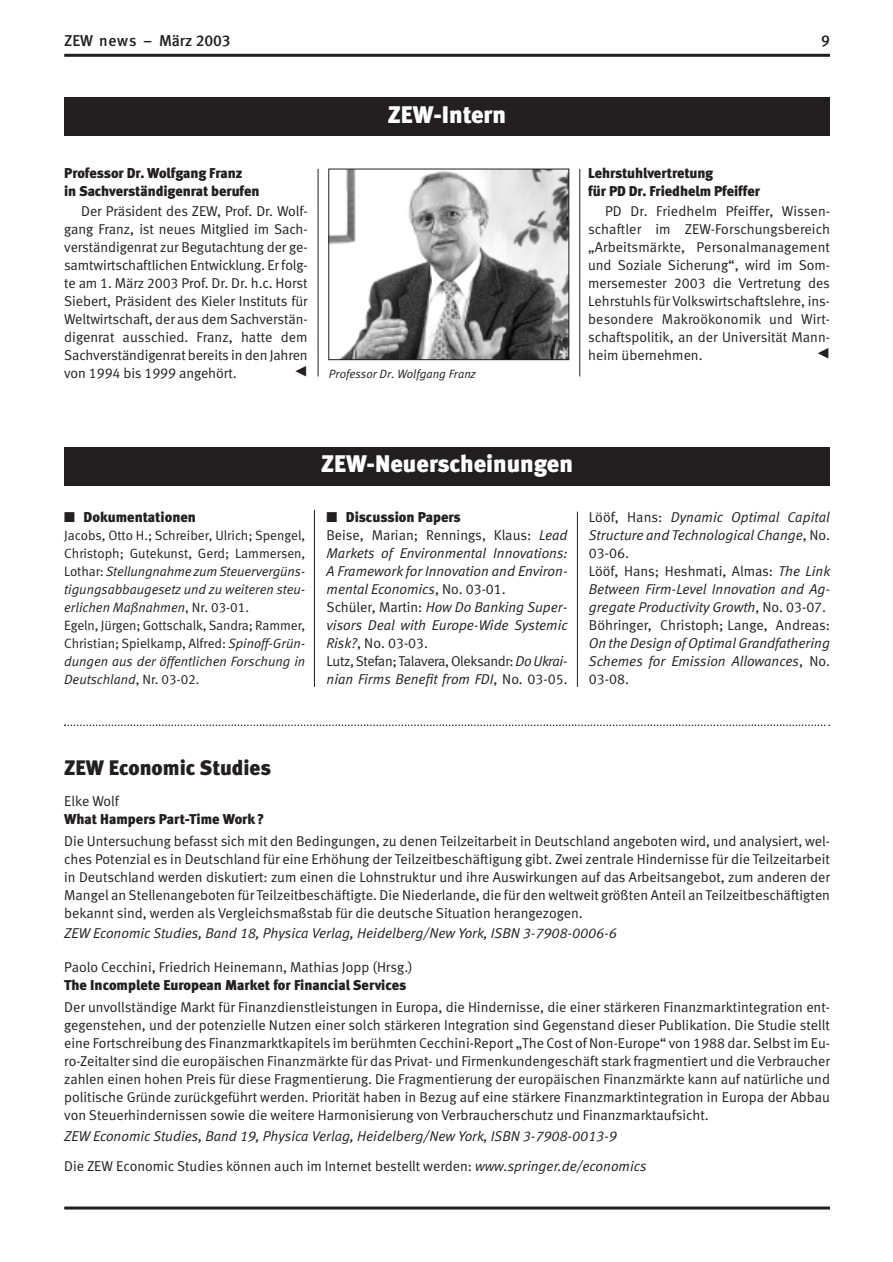
<style>
.page{position:relative;width:893px;height:1262px;background:#fff}
.page>*{position:absolute;margin:0;border:0;box-sizing:border-box;transform-origin:0 0}
.t1{font:24px "Meta Black LF";color:#fff}
.t2{font:21px "Meta Black LF";color:#231f20}
.t3{font:15.75px "Meta Medium LF";letter-spacing:-.005em;color:#231f20}
.t4{font:14.25px/18px "Meta Normal LF";color:#231f20;text-align:justify}
.t5{font:italic 14.25px/18px "Meta Normal LF";color:#231f20}
.t6{font:14.25px/18px "Meta Black LF";letter-spacing:-.005em;color:#231f20}
.t7{font:13.5px/18px "Meta Normal LF";color:#231f20}
.t8{font:13.5px "European Pi Four";color:#231f20}
.t9{font:italic 12px "Meta Normal LF";color:#231f20}
.s1{font-style:italic}
.s2{font-style:normal}
</style>
<div class="page">
<img style="left:330px;top:171px;width:237px;height:187px">
<div style="left:328px;top:169px;width:241px;height:191px;border:1px solid #231f20"></div>
<hr style="left:64px;top:1206px;width:766px;height:3px;background:#231f20">
<hr style="left:64px;top:54px;width:766px;height:3px;background:#231f20">
<div style="left:64px;top:98px;width:766px;height:38px;background:#231f20"></div>
<hr style="left:579px;top:169px;width:1px;height:207px;background:#231f20">
<hr style="left:318px;top:169px;width:1px;height:207px;background:#231f20">
<div style="left:64px;top:447px;width:766px;height:38px;background:#231f20"></div>
<hr style="left:314px;top:510px;width:1px;height:177px;background:#231f20">
<hr style="left:577px;top:512px;width:1px;height:175px;background:#231f20">
<svg style="left:64px;top:724px;width:766px;height:2px"></svg>
<p class="t3" style="left:64px;top:34px;width:168px">ZEW news – März 2003</p>
<p class="t3" style="left:821px;top:34px;width:10px">9</p>
<p class="t6" style="left:64px;top:166px;width:197px">Professor Dr. Wolfgang Franz<br>in Sachverständigenrat berufen</p>
<p class="t4" style="left:64px;top:203px;width:245px;text-indent:17px">Der Präsident des ZEW, Prof. Dr. Wolf&shy;gang Franz, ist neues Mitglied im Sach&shy;verständigenrat zur Begutachtung der ge&shy;samtwirtschaftlichen Entwicklung. Er folg&shy;te am 1. März 2003 Prof. Dr. Dr. h.c. Horst Siebert, Präsident des Kieler Instituts für Weltwirtschaft, der aus dem Sachverstän&shy;digenrat ausschied. Franz, hatte dem Sachverständigenrat bereits in den Jahren von 1994 bis 1999 angehört.</p>
<p class="t8" style="left:294px;top:364px;width:15px">-</p>
<h1 class="t1" style="left:388px;top:105px;width:120px">ZEW-Intern</h1>
<p class="t9" style="left:329px;top:369px;width:148px">Professor Dr. Wolfgang Franz</p>
<p class="t6" style="left:588px;top:165px;width:173px">Lehrstuhlvertretung<br>für PD Dr. Friedhelm Pfeiffer</p>
<p class="t4" style="left:588px;top:203px;width:243px;text-indent:17px">PD Dr. Friedhelm Pfeiffer, Wissen&shy;schaftler im ZEW-Forschungsbereich „Arbeitsmärkte, Personalmanagement und Soziale Sicherung“, wird im Som&shy;mersemester 2003 die Vertretung des Lehrstuhls für Volkswirtschaftslehre, ins&shy;besondere Makroökonomik und Wirt&shy;schaftspolitik, an der Universität Mann&shy;heim übernehmen.</p>
<p class="t8" style="left:816px;top:346px;width:15px">-</p>
<p class="t6" style="left:64px;top:509px;width:133px">■ Dokumentationen</p>
<p class="t7" style="left:64px;top:527px;width:243px">Jacobs, Otto H.; Schreiber, Ulrich; Spengel, Christoph; Gutekunst, Gerd; Lammersen, Lothar: <span class="s1">Stellungnahme zum Steuervergüns&shy;tigungsabbaugesetz und zu weiteren steu&shy;erlichen Maßnahmen</span>, Nr. 03-01.<br>Egeln, Jürgen; Gottschalk, Sandra; Rammer, Christian; Spielkamp, Alfred: <span class="s1">Spinoff-Grün&shy;dungen aus der öffentlichen Forschung in Deutschland</span>, Nr. 03-02.</p>
<h1 class="t1" style="left:321px;top:454px;width:253px">ZEW-Neuerscheinungen</h1>
<p class="t6" style="left:326px;top:509px;width:136px">■ Discussion Papers</p>
<p class="t5" style="left:326px;top:527px;width:243px"><span class="s2">Beise, Marian; Rennings, Klaus:</span> Lead Markets of Environmental Innovations:<br>A Framework for Innovation and Environ&shy;mental Economics<span class="s2">, No. 03-01.<br>Schüler, Martin:</span> How Do Banking Super&shy;visors Deal with Europe-Wide Systemic Risk?<span class="s2">, No. 03-03.<br>Lutz, Stefan; Talavera, Oleksandr:</span> Do Ukrai&shy;nian Firms Benefit from FDI<span class="s2">, No. 03-05.</span></p>
<p class="t5" style="left:589px;top:509px;width:243px"><span class="s2">Lööf, Hans:</span> Dynamic Optimal Capital Structure and Technological Change<span class="s2">, No.<br>03-06.<br>Lööf, Hans; Heshmati, Almas:</span> The Link Between Firm-Level Innovation and Ag&shy;gregate Productivity Growth<span class="s2">, No. 03-07.<br>Böhringer, Christoph; Lange, Andreas:</span></p>
<p class="t5" style="left:589px;top:635px;width:242px;text-align:justify">On the Design of Optimal Grandfathering Schemes for Emission Allowances<span class="s2">, No.<br>03-08.</span></p>
<h2 class="t2" style="left:64px;top:759px;width:208px">ZEW Economic Studies</h2>
<p class="t4" style="left:64px;top:793px;width:56px">Elke Wolf</p>
<p class="t6" style="left:64px;top:811px;width:201px">What Hampers Part-Time Work?</p>
<p class="t4" style="left:64px;top:833px;width:767px">Die Untersuchung befasst sich mit den Bedingungen, zu denen Teilzeitarbeit in Deutschland angeboten wird, und analysiert, wel&shy;ches Potenzial es in Deutschland für eine Erhöhung der Teilzeitbeschäftigung gibt. Zwei zentrale Hindernisse für die Teilzeitarbeit in Deutschland werden diskutiert: zum einen die Lohnstruktur und ihre Auswirkungen auf das Arbeitsangebot, zum anderen der Mangel an Stellenangeboten für Teilzeitbeschäftigte. Die Niederlande, die für den weltweit größten Anteil an Teilzeitbeschäftigten bekannt sind, werden als Vergleichsmaßstab für die deutsche Situation herangezogen.</p>
<p class="t5" style="left:64px;top:925px;width:554px">ZEW Economic Studies, Band 18, Physica Verlag, Heidelberg/New York, ISBN 3-7908-0006-6</p>
<p class="t4" style="left:64px;top:959px;width:350px">Paolo Cecchini, Friedrich Heinemann, Mathias Jopp (Hrsg.)</p>
<p class="t6" style="left:64px;top:977px;width:343px">The Incomplete European Market for Financial Services</p>
<p class="t4" style="left:64px;top:999px;width:767px">Der unvollständige Markt für Finanzdienstleistungen in Europa, die Hindernisse, die einer stärkeren Finanzmarktintegration ent&shy;gegenstehen, und der potenzielle Nutzen einer solch stärkeren Integration sind Gegenstand dieser Publikation. Die Studie stellt eine Fortschreibung des Finanzmarktkapitels im berühmten Cecchini-Report „The Cost of Non-Europe“ von 1988 dar. Selbst im Eu&shy;ro-Zeitalter sind die europäischen Finanzmärkte für das Privat- und Firmenkundengeschäft stark fragmentiert und die Verbraucher zahlen einen hohen Preis für diese Fragmentierung. Die Fragmentierung der europäischen Finanzmärkte kann auf natürliche und politische Gründe zurückgeführt werden. Priorität haben in Bezug auf eine stärkere Finanzmarktintegration in Europa der Abbau von Steuerhindernissen sowie die weitere Harmonisierung von Verbraucherschutz und Finanzmarktaufsicht.</p>
<p class="t5" style="left:64px;top:1121px;width:583px;line-height:30px">ZEW Economic Studies, Band 19, Physica Verlag, Heidelberg/New York, ISBN 3-7908-0013-9<br><span class="s2">Die ZEW Economic Studies können auch im Internet bestellt werden:</span> www.springer.de/economics</p>
</div>
